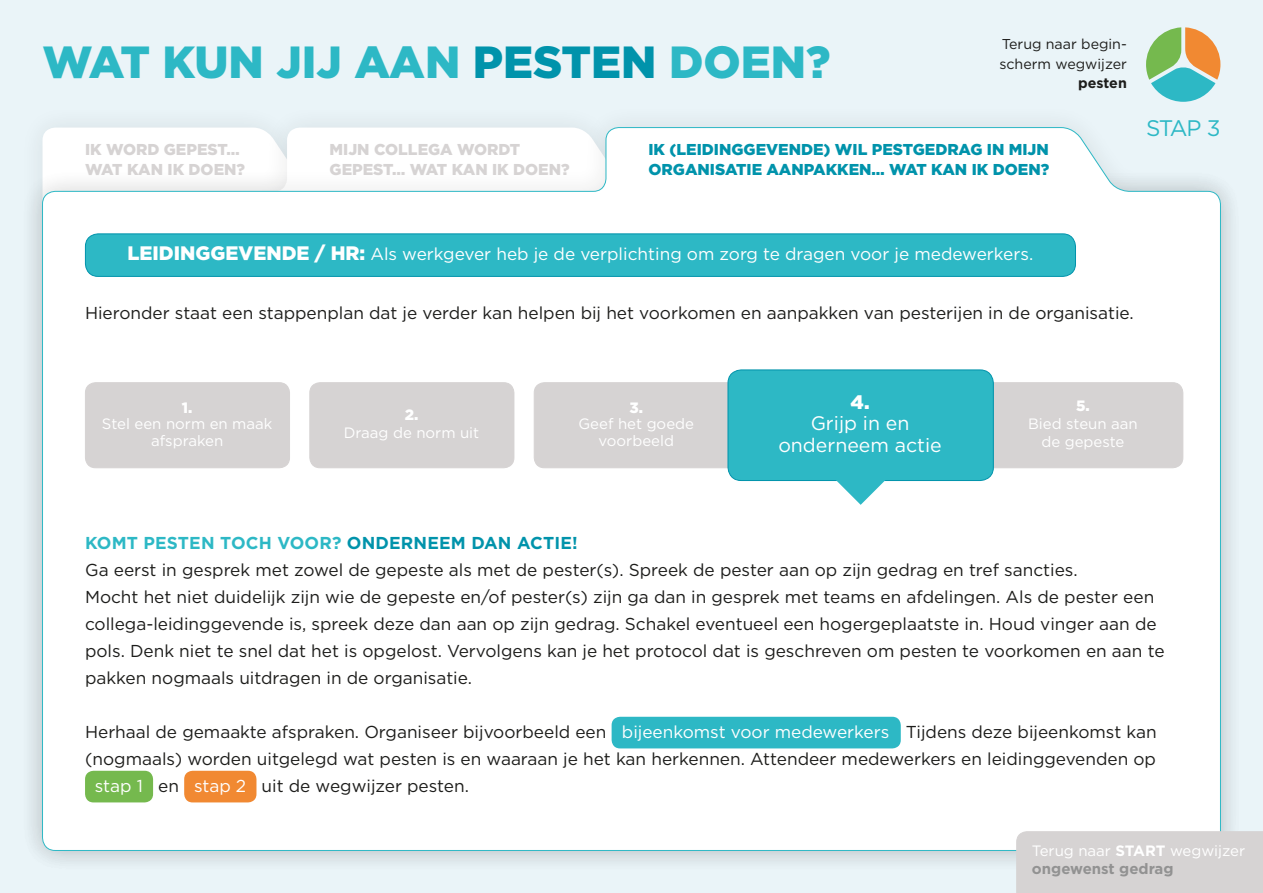
<style>
.page{position:relative;width:1263px;height:893px;background:#eaf4f8}
.page>*{position:absolute;margin:0;border:0;box-sizing:border-box;transform-origin:0 0}
.t1{font:900 45px "Gotham";color:#2db8c5}
.t2{font:22.5px "Gotham";color:#2db8c5}
.t3{font:19.5px/21.5px "Gotham";color:#fff;text-align:center}
.t4{font:900 19.5px "Gotham";color:#fff}
.t5{font:17.25px/27px "Gotham";color:#1d1d1b}
.t6{font:17.25px "Gotham";color:#fff}
.t7{font:900 15.75px/19.5px "Gotham";color:#0093ab}
.t8{font:900 15.75px/19.5px "Gotham";color:#d6d3d3}
.t9{font:15px/16.5px "Gotham";color:#fff;text-align:center}
.t10{font:900 15px "Gotham";color:#fff}
.t11{font:14.25px/19.5px "Gotham";color:#1d1d1b}
.t12{font:700 14.25px "Gotham";color:#1d1d1b}
.s1{color:#0093ab}
.s2{font-weight:900;font-size:19.5px}
.s3{font-weight:700;color:#2db8c5}
.s4{font-weight:700;color:#0093ab}
.s5{color:#fff}
.s6{font-weight:700}
.s7{font-weight:700;color:#929292}
</style>
<div class="page">
<div style="left:18px;top:103px;width:1227px;height:772px;background:#1d1d1b;opacity:.1"></div>
<div style="left:42px;top:127px;width:1179px;height:724px;background:#fff"></div>
<svg style="left:1146px;top:27px;width:74px;height:75px"></svg>
<div style="left:85px;top:234px;width:990px;height:42px;background:#2db8c5;border-radius:13px"></div>
<div style="left:85px;top:233px;width:991px;height:44px;border:1px solid #0093ab;border-radius:13px"></div>
<div style="left:612px;top:717px;width:289px;height:31px;background:#2db8c5;border-radius:9px"></div>
<div style="left:85px;top:771px;width:68px;height:31px;background:#75b94e;border-radius:9px"></div>
<div style="left:184px;top:771px;width:72px;height:31px;background:#f18932;border-radius:9px"></div>
<div style="left:310px;top:383px;width:204px;height:85px;background:#d6d3d3;border-radius:10px"></div>
<div style="left:309px;top:382px;width:205px;height:86px;border:1px solid #d6d3d3;border-radius:10px"></div>
<div style="left:534px;top:383px;width:204px;height:85px;background:#d6d3d3;border-radius:10px"></div>
<div style="left:534px;top:382px;width:205px;height:86px;border:1px solid #d6d3d3;border-radius:10px"></div>
<div style="left:983px;top:383px;width:200px;height:85px;background:#d6d3d3;border-radius:10px"></div>
<div style="left:983px;top:382px;width:200px;height:86px;border:1px solid #d6d3d3;border-radius:10px"></div>
<div style="left:728px;top:370px;width:265px;height:110px;background:#2db8c5;border-radius:13px"></div>
<div style="left:727px;top:369px;width:267px;height:112px;border:1px solid #0093ab;border-radius:13px"></div>
<svg style="left:832px;top:479px;width:57px;height:26px"></svg>
<div style="left:85px;top:383px;width:205px;height:85px;background:#d6d3d3;border-radius:10px"></div>
<div style="left:85px;top:382px;width:205px;height:86px;border:1px solid #d6d3d3;border-radius:10px"></div>
<div style="left:1016px;top:831px;width:247px;height:62px;background:#d6d3d3"></div>
<h1 class="t1" style="left:43px;top:36px;width:789px">WAT KUN JIJ AAN <span class="s1">PESTEN</span> DOEN?</h1>
<p class="t11" style="left:999px;top:34px;width:129px">Terug naar begin&shy;scherm wegwijzer</p>
<p class="t12" style="left:1078px;top:75px;width:50px">pesten</p>
<p class="t8" style="left:85px;top:140px;width:161px">IK WORD GEPEST…<br>WAT KAN IK DOEN?</p>
<p class="t8" style="left:330px;top:140px;width:242px">MIJN COLLEGA WORDT<br>GEPEST… WAT KAN IK DOEN?</p>
<p class="t7" style="left:648px;top:140px;width:402px">IK (LEIDINGGEVENDE) WIL PESTGEDRAG IN MIJN<br>ORGANISATIE AANPAKKEN… WAT KAN IK DOEN?</p>
<h2 class="t2" style="left:1146px;top:116px;width:76px">STAP 3</h2>
<p class="t6" style="left:128px;top:244px;width:907px"><span class="s2">LEIDINGGEVENDE / HR:</span> Als werkgever heb je de verplichting om zorg te dragen voor je medewerkers.</p>
<p class="t5" style="left:85px;top:299px;width:1050px">Hieronder staat een stappenplan dat je verder kan helpen bij het voorkomen en aanpakken van pesterijen in de organisatie.</p>
<p class="t10" style="left:182px;top:399px;width:12px">1.</p>
<p class="t9" style="left:102px;top:415px;width:172px">Stel een norm en maak afspraken</p>
<p class="t10" style="left:405px;top:406px;width:15px">2.</p>
<p class="t9" style="left:344px;top:424px;width:137px">Draag de norm uit</p>
<p class="t10" style="left:629px;top:399px;width:15px">3.</p>
<p class="t9" style="left:578px;top:415px;width:117px">Geef het goede voorbeeld</p>
<p class="t4" style="left:850px;top:391px;width:20px">4.</p>
<p class="t3" style="left:778px;top:412px;width:165px">Grijp in en onderneem actie</p>
<p class="t10" style="left:1076px;top:397px;width:15px">5.</p>
<p class="t9" style="left:1028px;top:415px;width:111px;line-height:18px">Bied steun aan de gepeste</p>
<p class="t5" style="left:85px;top:529px;width:1081px"><span class="s3">KOMT PESTEN TOCH VOOR?</span> <span class="s4">ONDERNEEM DAN ACTIE!<br></span>Ga eerst in gesprek met zowel de gepeste als met de pester(s). Spreek de pester aan op zijn gedrag en tref sancties.<br>Mocht het niet duidelijk zijn wie de gepeste en/of pester(s) zijn ga dan in gesprek met teams en afdelingen. Als de pester een collega-leidinggevende is, spreek deze dan aan op zijn gedrag. Schakel eventueel een hogergeplaatste in. Houd vinger aan de pols. Denk niet te snel dat het is opgelost. Vervolgens kan je het protocol dat is geschreven om pesten te voorkomen en aan te pakken nogmaals uitdragen in de organisatie.</p>
<p class="t5" style="left:85px;top:718px;width:1073px">Herhaal de gemaakte afspraken. Organiseer bijvoorbeeld een <span class="s5">bijeenkomst voor medewerkers</span> Tijdens deze bijeenkomst kan</p>
<p class="t5" style="left:85px;top:745px;width:1072px">(nogmaals) worden uitgelegd wat pesten is en waaraan je het kan herkennen. Attendeer medewerkers en leidinggevenden op</p>
<p class="t5" style="left:95px;top:772px;width:376px"><span class="s5">stap 1</span> en <span class="s5">stap 2</span> uit de wegwijzer pesten.</p>
<p class="t9" style="left:1032px;top:842px;width:215px;line-height:18px;text-align:left">Terug naar <span class="s6">START</span> wegwijzer <span class="s7">ongewenst gedrag</span></p>
</div>
